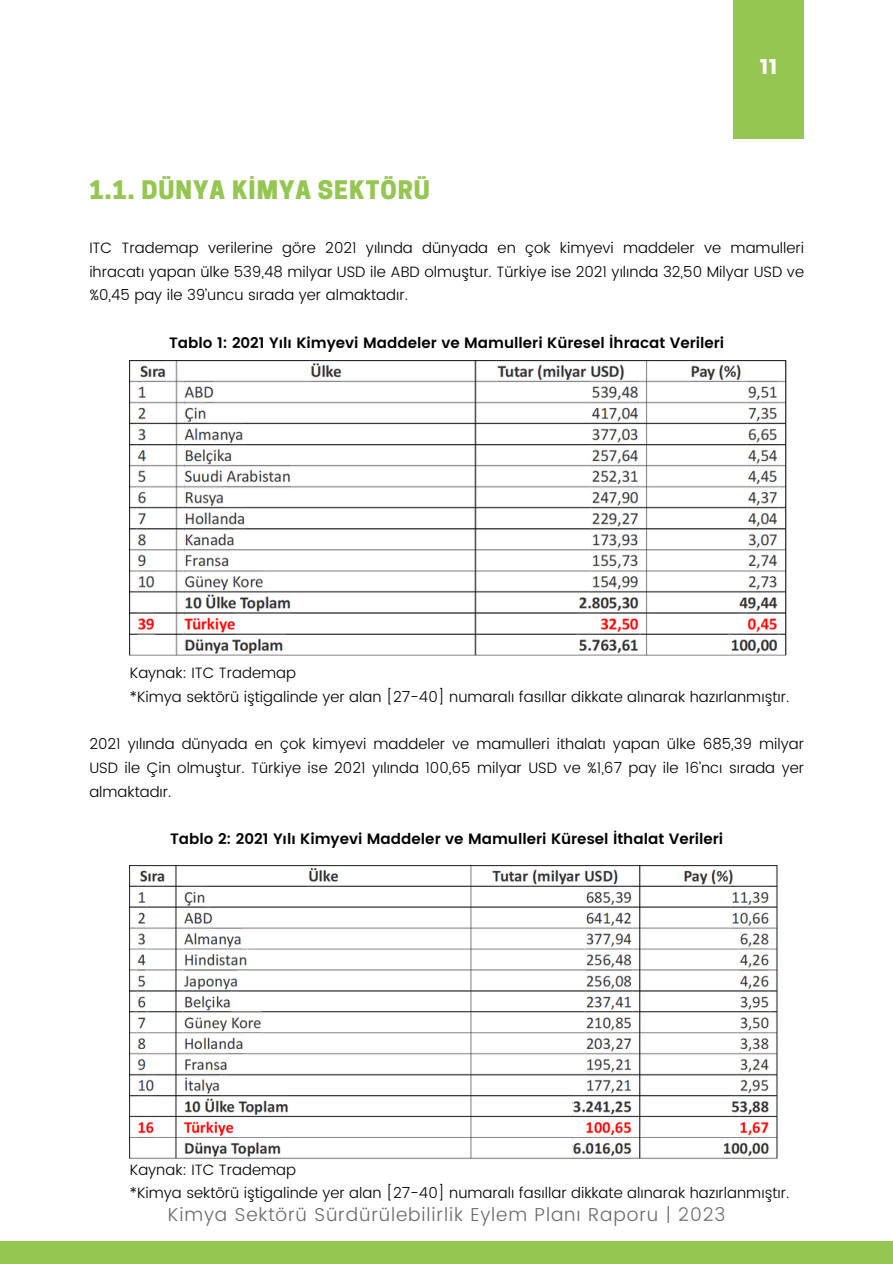
<style>
.page{position:relative;width:893px;height:1264px;background:#fff}
.page>*{position:absolute;margin:0;border:0;box-sizing:border-box;transform-origin:0 0}
.t1{font:800 24px "Cooper Hewitt";letter-spacing:.04em;color:#96c652}
.t2{font:21px "Poppins";color:#fff}
.t3{font:300 18.75px "Poppins";letter-spacing:.045em;color:#6b6b6b}
.t4{font:300 15px/23.7px "Poppins";color:#000;text-align:justify}
.t5{font:600 15px "Poppins";color:#000}
</style>
<div class="page">
<div style="left:0;top:1241px;width:892px;height:22px;background:#96c652"></div>
<div style="left:733px;top:0;width:71px;height:138px;background:#96c652"></div>
<img style="left:130px;top:865px;width:648px;height:294px">
<img style="left:130px;top:360px;width:657px;height:296px">
<p class="t1" style="left:89px;top:180px;width:342px">1.1. DÜNYA KİMYA SEKTÖRÜ</p>
<p class="t2" style="left:759px;top:55px;width:19px">11</p>
<p class="t4" style="left:89px;top:236px;width:716px">ITC Trademap verilerine göre 2021 yılında dünyada en çok kimyevi maddeler ve mamulleri ihracatı yapan ülke 539,48 milyar USD ile ABD olmuştur. Türkiye ise 2021 yılında 32,50 Milyar USD ve %0,45 pay ile 39’uncu sırada yer almaktadır.</p>
<p class="t5" style="left:169px;top:333px;width:556px">Tablo 1: 2021 Yılı Kimyevi Maddeler ve Mamulleri Küresel İhracat Verileri</p>
<p class="t4" style="left:130px;top:661px;width:168px">Kaynak: ITC Trademap</p>
<p class="t4" style="left:130px;top:685px;width:661px">*Kimya sektörü iştigalinde yer alan [27-40] numaralı fasıllar dikkate alınarak hazırlanmıştır.</p>
<p class="t4" style="left:89px;top:732px;width:716px">2021 yılında dünyada en çok kimyevi maddeler ve mamulleri ithalatı yapan ülke 685,39 milyar USD ile Çin olmuştur. Türkiye ise 2021 yılında 100,65 milyar USD ve %1,67 pay ile 16’ncı sırada yer almaktadır.</p>
<p class="t5" style="left:170px;top:830px;width:554px">Tablo 2: 2021 Yılı Kimyevi Maddeler ve Mamulleri Küresel İthalat Verileri</p>
<p class="t4" style="left:130px;top:1157px;width:168px">Kaynak: ITC Trademap</p>
<p class="t4" style="left:130px;top:1181px;width:661px">*Kimya sektörü iştigalinde yer alan [27-40] numaralı fasıllar dikkate alınarak hazırlanmıştır.</p>
<p class="t3" style="left:168px;top:1203px;width:559px">Kimya Sektörü Sürdürülebilirlik Eylem Planı Raporu | 2023</p>
</div>
